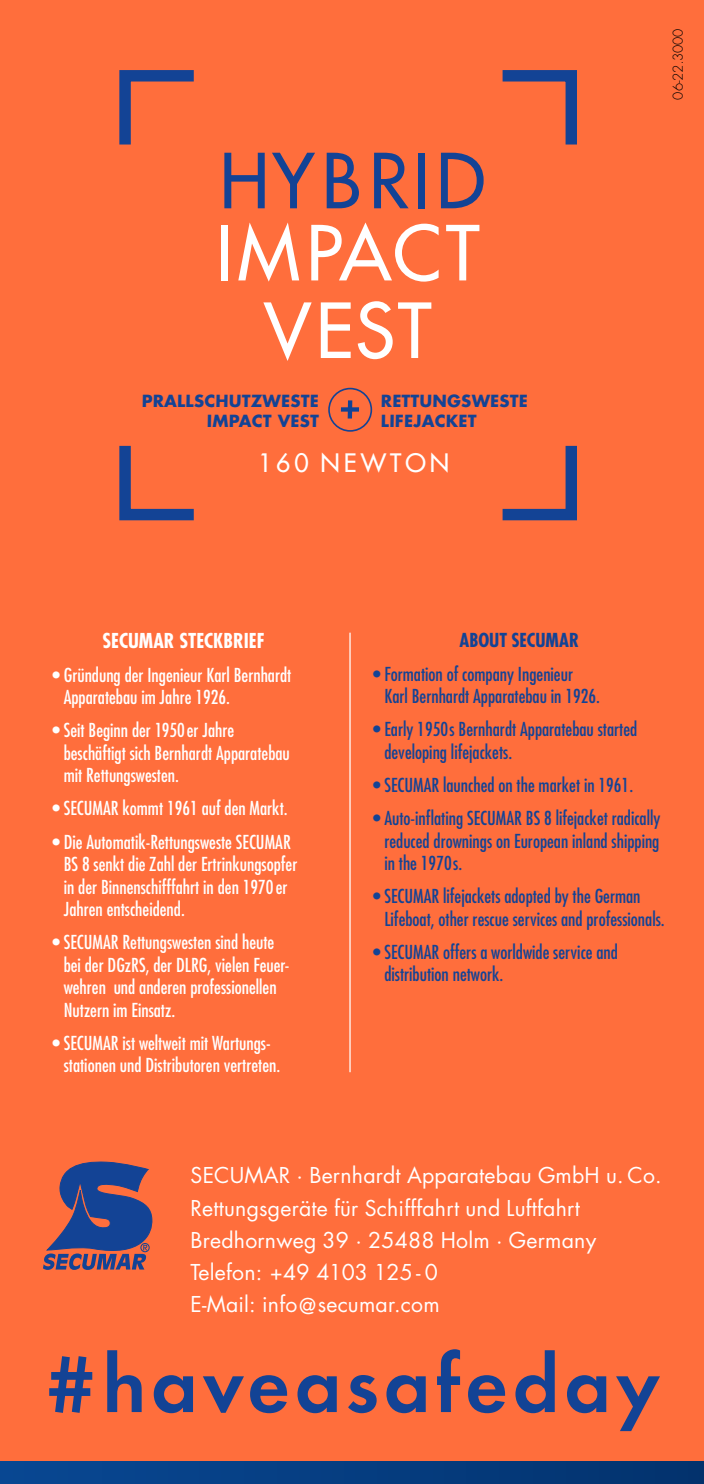
<style>
.page{position:relative;width:704px;height:1484px;background:#fff}
.page>*{position:absolute;margin:0;border:0;box-sizing:border-box;transform-origin:0 0}
.t1{font:600 82.5px "Futura T";letter-spacing:.055em;color:#134395}
.t2{font:73.75px/77.5px "Futura";letter-spacing:.05em;color:#fff;text-align:center}
.t3{font:73.75px "Futura";letter-spacing:.08em;color:#134395}
.t4{font:24.75px "Futura";letter-spacing:.16em;color:#fff}
.t5{font:21.25px/32px "Futura";letter-spacing:.01em;color:#fff}
.t6{font:700 condensed 20px "Futura LT Pro";color:#fff}
.t7{font:condensed 18.75px/22.5px "Futura";color:#fff}
.t8{font:condensed 18.75px/22.5px "Futura";color:#134395}
.t9{font:700 condensed 18.75px "Futura LT Pro";color:#134395}
.t10{font:700 16.25px/19.5px "Futura";letter-spacing:.02em;color:#134395;text-align:right}
.t11{font:300 15px "Futura T";color:#000}
</style>
<div class="page">
<div style="left:0;top:0;width:704px;height:1483px;background:#ff6e3c"></div>
<div style="left:0;top:1461px;width:704px;height:22px;background:linear-gradient(to right,#084893,#03326d)"></div>
<div style="left:328px;top:388px;width:44px;height:44px;border:2px solid #134395;border-radius:50%"></div>
<svg style="left:341px;top:400px;width:18px;height:18px"></svg>
<svg style="left:119px;top:70px;width:75px;height:75px"></svg>
<svg style="left:502px;top:70px;width:75px;height:75px"></svg>
<svg style="left:502px;top:445px;width:75px;height:76px"></svg>
<svg style="left:119px;top:445px;width:75px;height:76px"></svg>
<svg style="left:43px;top:1161px;width:110px;height:108px"></svg>
<hr style="left:349px;top:632px;width:2px;height:440px;background:#fff">
<h2 class="t3" style="left:220px;top:133px;width:267px">HYBRID</h2>
<h2 class="t2" style="left:216px;top:214px;width:265px">IMPACT<br>VEST</h2>
<p class="t10" style="left:142px;top:391px;width:179px">PRALLSCHUTZWESTE<br>IMPACT VEST</p>
<p class="t10" style="left:381px;top:391px;width:149px;text-align:left">RETTUNGSWESTE<br>LIFEJACKET</p>
<h3 class="t4" style="left:258px;top:446px;width:193px">160 NEWTON</h3>
<p class="t11" style="left:669px;top:100px;width:73px;rotate:-90deg">06-22.3000</p>
<p class="t6" style="left:102px;top:627px;width:164px">SECUMAR STECKBRIEF</p>
<p class="t7" style="left:64px;top:663px;width:229px;text-indent:-11px">• Gründung der Ingenieur Karl Bernhardt<br>Apparatebau im Jahre 1926.</p>
<p class="t7" style="left:64px;top:719px;width:228px;text-indent:-11px">• Seit Beginn der 1950er Jahre beschäftigt sich Bernhardt Apparatebau mit Rettungswesten.</p>
<p class="t7" style="left:52px;top:797px;width:237px">• SECUMAR kommt 1961 auf den Markt.</p>
<p class="t7" style="left:64px;top:830px;width:235px;text-indent:-11px">• Die Automatik-Rettungsweste SECUMAR BS 8 senkt die Zahl der Ertrinkungsopfer in der Binnenschifffahrt in den 1970 er Jahren entscheidend.</p>
<p class="t7" style="left:64px;top:931px;width:227px;text-indent:-11px">• SECUMAR Rettungswesten sind heute bei der DGzRS, der DLRG, vielen Feuer&shy;wehren und anderen professionellen<br>Nutzern im Einsatz.</p>
<p class="t7" style="left:64px;top:1031px;width:218px;text-indent:-11px">• SECUMAR ist weltweit mit Wartungs&shy;stationen und Distributoren vertreten.</p>
<p class="t9" style="left:459px;top:628px;width:121px">ABOUT SECUMAR</p>
<p class="t8" style="left:384px;top:662px;width:217px;text-indent:-11px">• Formation of company Ingenieur<br>Karl Bernhardt Apparatebau in 1926.</p>
<p class="t8" style="left:384px;top:718px;width:254px;text-indent:-11px">• Early 1950s Bernhardt Apparatebau started developing lifejackets.</p>
<p class="t8" style="left:373px;top:773px;width:262px">• SECUMAR launched on the market in 1961.</p>
<p class="t8" style="left:384px;top:806px;width:278px;text-align:justify;text-indent:-11px">• Auto-inflating SECUMAR BS 8 lifejacket radically reduced drownings on European inland shipping in the 1970s.</p>
<p class="t8" style="left:384px;top:885px;width:282px;text-indent:-11px">• SECUMAR lifejackets adopted by the German<br>Lifeboat, other rescue services and professionals.</p>
<p class="t8" style="left:384px;top:940px;width:235px;text-indent:-11px">• SECUMAR offers a worldwide service and distribution network.</p>
<p class="t5" style="left:191px;top:1159px;width:473px">SECUMAR · Bernhardt Apparatebau GmbH u. Co.<br>Rettungsgeräte für Schifffahrt und Luftfahrt Bredhornweg 39 · 25488 Holm · Germany Telefon: +49 4103 125 - 0<br>E-Mail: info@secumar.com</p>
<h1 class="t1" style="left:48px;top:1335px;width:613px">#haveasafeday</h1>
</div>
